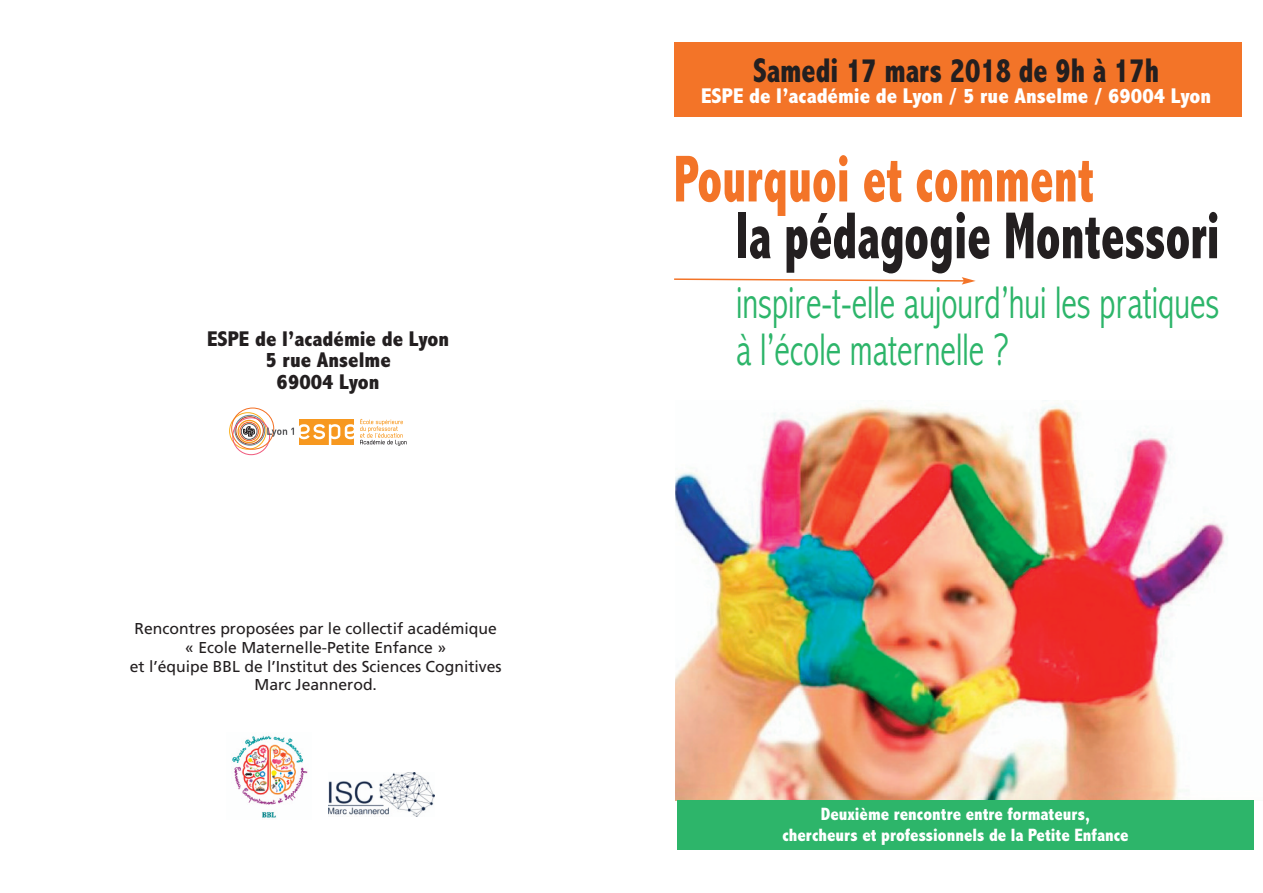
<style>
.page{position:relative;width:1263px;height:893px;background:#fff}
.page>*{position:absolute;margin:0;border:0;box-sizing:border-box;transform-origin:0 0}
.t1{font:800 condensed 66.9px "Abadi";color:#231f20;scale:.75 1}
.t2{font:800 condensed 66.9px "Abadi";color:#f37428;scale:.75 1}
.t3{font:300 condensed 46.2px/46.3px "Abadi";color:#2db56a;scale:.82 1}
.t4{font:800 condensed 34.5px "Abadi";color:#231f20;scale:.87 1}
.t5{font:800 condensed 21.45px "Abadi";color:#fff;scale:1.04 1}
.t6{font:800 condensed 21.45px/21.6px "Abadi";color:#231f20;text-align:center;scale:1.04 1}
.t7{font:800 condensed 18px/21.6px "Abadi";color:#fff;text-align:center}
.t8{font:15.75px/18.9px "Frutiger";color:#231f20;text-align:center}
</style>
<div class="page">
<div style="left:674px;top:43px;width:568px;height:74px;background:#f37428"></div>
<img style="left:232px;top:735px;width:76px;height:83px">
<img style="left:328px;top:772px;width:106px;height:44px">
<div style="left:300px;top:419px;width:54px;height:25px;background:#f7981f"></div>
<svg style="left:300px;top:424px;width:54px;height:20px"></svg>
<svg style="left:360px;top:419px;width:47px;height:27px"></svg>
<div style="left:241px;top:423px;width:16px;height:17px;border:1px solid #57585a;border-radius:50%"></div>
<div style="left:240px;top:422px;width:18px;height:19px;border:1px solid #f15921;border-radius:50%"></div>
<div style="left:237px;top:420px;width:24px;height:23px;border:1px solid #f89c1c;border-radius:50%"></div>
<div style="left:236px;top:416px;width:28px;height:28px;border:1px solid #b34013;border-radius:50%"></div>
<div style="left:235px;top:415px;width:30px;height:30px;border:1px solid #638594;border-radius:50%"></div>
<div style="left:229px;top:412px;width:37px;height:38px;border:1px solid #faaf18;border-radius:50%"></div>
<div style="left:233px;top:418px;width:37px;height:37px;border:1px solid #f0597c;border-radius:50%"></div>
<div style="left:232px;top:408px;width:42px;height:41px;border:1px solid #f36e21;border-radius:50%"></div>
<svg style="left:267px;top:428px;width:27px;height:9px"></svg>
<svg style="left:243px;top:426px;width:12px;height:10px"></svg>
<img style="left:675px;top:403px;width:579px;height:398px">
<div style="left:677px;top:801px;width:576px;height:49px;background:#2db56a"></div>
<svg style="left:674px;top:277px;width:302px;height:8px"></svg>
<h3 class="t6" style="left:207px;top:327px;width:234px">ESPE de l’académie de Lyon<br>5 rue Anselme<br>69004 Lyon</h3>
<p class="t8" style="left:130px;top:620px;width:373px">Rencontres proposées par le collectif académique « Ecole Maternelle-Petite Enfance »<br>et l’équipe BBL de l’Institut des Sciences Cognitives Marc Jeannerod.</p>
<h3 class="t4" style="left:753px;top:49px;width:468px">Samedi 17 mars 2018 de 9h à 17h</h3>
<h3 class="t5" style="left:701px;top:83px;width:492px">ESPE de l’académie de Lyon / 5 rue Anselme / 69004 Lyon</h3>
<h1 class="t2" style="left:674px;top:139px;width:562px">Pourquoi et comment</h1>
<h1 class="t1" style="left:735px;top:196px;width:647px">la pédagogie Montessori</h1>
<h2 class="t3" style="left:736px;top:279px;width:591px">inspire-t-elle aujourd’hui les pratiques à l’école maternelle ?</h2>
<p class="t7" style="left:782px;top:802px;width:348px">Deuxième rencontre entre formateurs, chercheurs et professionnels de la Petite Enfance</p>
</div>
